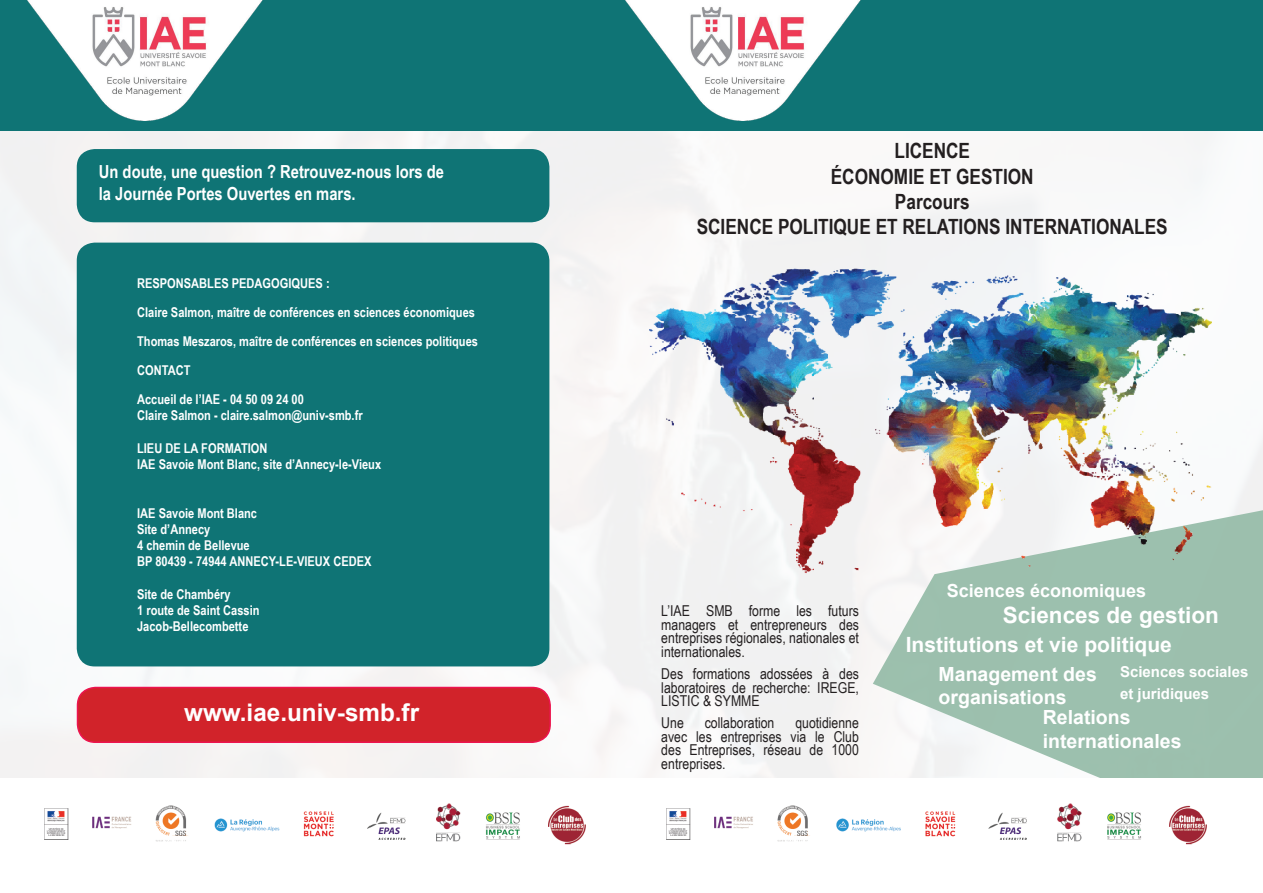
<style>
.page{position:relative;width:1263px;height:893px;background:#fff}
.page>*{position:absolute;margin:0;border:0;box-sizing:border-box;transform-origin:0 0}
.t1{font:700 24.3px "Arial";color:#fff}
.t2{font:700 22.5px "Arial";color:#fff}
.t3{font:700 21px/25.2px "Arial Narrow";color:#231f20;text-align:center}
.t4{font:700 21px "Arial";color:#fff}
.t5{font:700 19.5px/23.4px "Arial";color:#fff}
.t6{font:700 18px/21.6px "Arial Narrow";color:#fff}
.t7{font:700 18px "Arial";color:#fff}
.t8{font:15px/13.5px "Arial Narrow";color:#231f20;text-align:justify}
.t9{font:700 15px/21.6px "Arial";color:#fff}
.t10{font:700 13.5px/16.2px "Arial Narrow";color:#fff}
</style>
<div class="page">
<div style="left:0;top:130px;width:1263px;height:648px;background:#f7f6f6"></div>
<div style="left:78px;top:687px;width:472px;height:55px;background:#d1232a;border-radius:18px"></div>
<div style="left:77px;top:687px;width:474px;height:56px;border:2px solid #ed144f;border-radius:18px"></div>
<div style="left:0;top:0;width:1263px;height:130px;background:#0f7475"></div>
<svg style="left:873px;top:391px;width:390px;height:387px;fill:#9cc0ae"></svg>
<img style="left:666px;top:803px;width:541px;height:42px">
<img style="left:649px;top:266px;width:563px;height:308px">
<div style="left:77px;top:243px;width:472px;height:423px;background:#0f7475;border-radius:18px"></div>
<div style="left:77px;top:149px;width:472px;height:73px;background:#0f7475;border-radius:18px"></div>
<img style="left:625px;top:0;width:236px;height:121px">
<img style="left:27px;top:0;width:236px;height:121px">
<img style="left:44px;top:803px;width:542px;height:42px">
<h3 class="t6" style="left:99px;top:160px;width:347px">Un doute, une question ? Retrouvez-nous lors de la Journée Portes Ouvertes en mars.</h3>
<p class="t10" style="left:137px;top:268px;width:342px;line-height:29px">RESPONSABLES PEDAGOGIQUES :<br>Claire Salmon, maître de conférences en sciences économiques Thomas Meszaros, maître de conférences en sciences politiques CONTACT<br>Accueil de l’IAE - 04 50 09 24 00</p>
<p class="t10" style="left:137px;top:407px;width:227px">Claire Salmon - claire.salmon@univ-smb.fr</p>
<p class="t10" style="left:137px;top:439px;width:246px">LIEU DE LA FORMATION<br>IAE Savoie Mont Blanc, site d’Annecy-le-Vieux</p>
<p class="t10" style="left:137px;top:504px;width:236px">IAE Savoie Mont Blanc<br>Site d’Annecy<br>4 chemin de Bellevue<br>BP 80439 - 74944 ANNECY-LE-VIEUX CEDEX</p>
<p class="t10" style="left:137px;top:585px;width:124px">Site de Chambéry<br>1 route de Saint Cassin<br>Jacob-Bellecombette</p>
<h1 class="t1" style="left:184px;top:696px;width:236px">www.iae.univ-smb.fr</h1>
<h3 class="t3" style="left:697px;top:137px;width:473px">LICENCE<br>ÉCONOMIE ET GESTION<br>Parcours<br>SCIENCE POLITIQUE ET RELATIONS INTERNATIONALES</h3>
<p class="t8" style="left:661px;top:604px;width:199px">L’IAE SMB forme les futurs managers et entrepreneurs des entreprises régionales, nationales et internationales.</p>
<p class="t8" style="left:661px;top:666px;width:199px">Des formations adossées à des laboratoires de recherche: IREGE, LISTIC &amp; SYMME</p>
<p class="t8" style="left:661px;top:715px;width:24px">Une</p>
<p class="t8" style="left:705px;top:715px;width:71px">collaboration</p>
<p class="t8" style="left:661px;top:715px;width:199px;text-indent:134px">quotidienne avec les entreprises via le Club des Entreprises, réseau de 1000 entreprises.</p>
<h3 class="t7" style="left:947px;top:578px;width:201px">Sciences économiques</h3>
<h2 class="t2" style="left:1003px;top:600px;width:218px">Sciences de gestion</h2>
<h3 class="t4" style="left:906px;top:630px;width:268px">Institutions et vie politique</h3>
<h3 class="t5" style="left:939px;top:663px;width:160px">Management des organisations</h3>
<p class="t9" style="left:1120px;top:662px;width:130px">Sciences sociales et juridiques</p>
<h3 class="t5" style="left:1043px;top:706px;width:140px">Relations internationales</h3>
</div>
